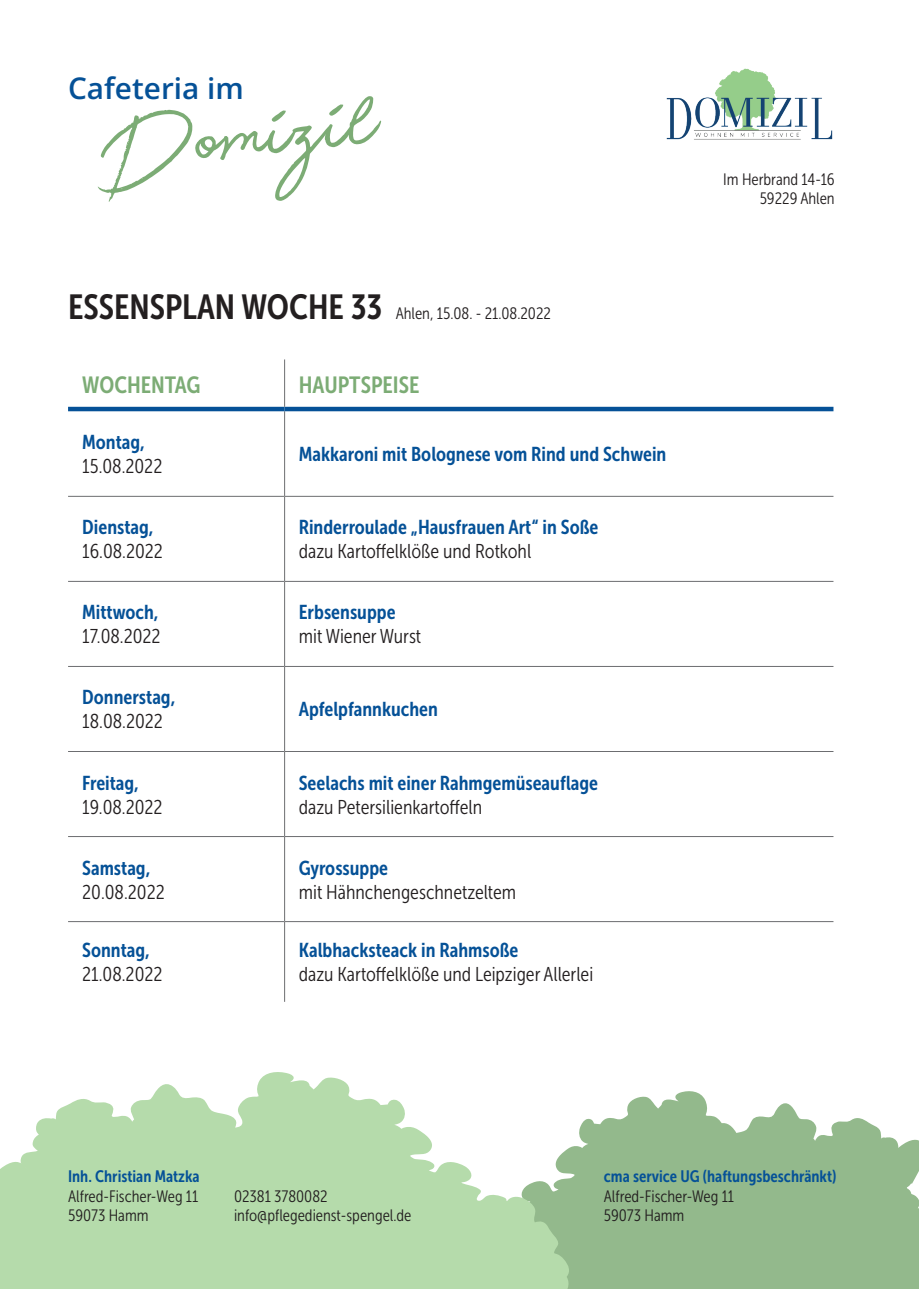
<style>
.page{position:relative;width:919px;height:1289px;background:#fff}
.page>*{position:absolute;margin:0;border:0;box-sizing:border-box;transform-origin:0 0}
.t1{font:116.1px "Beauty";color:#7cac75}
.t2{font:29.7px "Open Sans";color:#055197}
.t3{font:23.4px "Museo Sans Cond 700";color:#7cac75}
.t4{font:19.95px "Museo Sans Cond 700";color:#055197}
.t5{font:19.95px "Museo Sans Cond 300";color:#231f20}
.t6{font:16.5px/19.8px "Museo Sans Cond 300";color:#231f20}
.t7{font:16.5px "Museo Sans Cond 700";color:#055197}
.s1{font-family:"Museo Sans Cond 700";font-size:34.65px}
</style>
<div class="page">
<svg style="left:581px;top:1091px;width:337px;height:197px;background:#a1c29b"></svg>
<svg style="left:0;top:1072px;width:581px;height:216px;fill:#b5dbab"></svg>
<hr style="left:284px;top:411px;width:1px;height:85px;background:#6c6d70">
<hr style="left:68px;top:496px;width:216px;height:1px;background:#6c6d70">
<hr style="left:284px;top:496px;width:549px;height:1px;background:#6c6d70">
<hr style="left:284px;top:497px;width:1px;height:84px;background:#6c6d70">
<hr style="left:68px;top:581px;width:216px;height:1px;background:#6c6d70">
<hr style="left:284px;top:581px;width:549px;height:1px;background:#6c6d70">
<hr style="left:284px;top:582px;width:1px;height:84px;background:#6c6d70">
<hr style="left:68px;top:666px;width:216px;height:1px;background:#6c6d70">
<hr style="left:284px;top:666px;width:549px;height:1px;background:#6c6d70">
<hr style="left:284px;top:667px;width:1px;height:84px;background:#6c6d70">
<hr style="left:68px;top:751px;width:216px;height:1px;background:#6c6d70">
<hr style="left:284px;top:751px;width:549px;height:1px;background:#6c6d70">
<hr style="left:284px;top:752px;width:1px;height:84px;background:#6c6d70">
<hr style="left:68px;top:836px;width:216px;height:1px;background:#6c6d70">
<hr style="left:284px;top:836px;width:549px;height:1px;background:#6c6d70">
<hr style="left:284px;top:837px;width:1px;height:84px;background:#6c6d70">
<hr style="left:68px;top:921px;width:216px;height:1px;background:#6c6d70">
<hr style="left:284px;top:921px;width:549px;height:1px;background:#6c6d70">
<hr style="left:284px;top:922px;width:1px;height:79px;background:#6c6d70">
<hr style="left:68px;top:407px;width:216px;height:4px;background:#055197">
<hr style="left:284px;top:407px;width:549px;height:4px;background:#055197">
<hr style="left:284px;top:359px;width:1px;height:48px;background:#6c6d70">
<svg style="left:696px;top:1111px;width:54px;height:51px"></svg>
<svg style="left:0;top:1147px;width:34px;height:64px"></svg>
<svg style="left:856px;top:1125px;width:62px;height:64px"></svg>
<img style="left:666px;top:68px;width:167px;height:72px">
<h2 class="t2" style="left:68px;top:67px;width:177px">Cafeteria im</h2>
<h1 class="t1" style="left:105px;top:104px;width:272px;rotate:-6deg">Domizil</h1>
<p class="t6" style="left:68px;top:304px;width:484px"><span class="s1">ESSENSPLAN WOCHE 33</span> Ahlen, 15.08. - 21.08.2022</p>
<p class="t3" style="left:82px;top:372px;width:120px">WOCHENTAG</p>
<p class="t3" style="left:299px;top:372px;width:122px">HAUPTSPEISE</p>
<p class="t4" style="left:82px;top:431px;width:64px">Montag,</p>
<p class="t5" style="left:82px;top:455px;width:82px">15.08.2022</p>
<p class="t4" style="left:299px;top:443px;width:369px">Makkaroni mit Bolognese vom Rind und Schwein</p>
<p class="t4" style="left:82px;top:516px;width:73px">Dienstag,</p>
<p class="t5" style="left:82px;top:540px;width:82px">16.08.2022</p>
<p class="t4" style="left:299px;top:516px;width:301px">Rinderroulade „Hausfrauen Art“ in Soße</p>
<p class="t5" style="left:299px;top:540px;width:234px">dazu Kartoffelklöße und Rotkohl</p>
<p class="t4" style="left:82px;top:601px;width:78px">Mittwoch,</p>
<p class="t5" style="left:82px;top:625px;width:80px">17.08.2022</p>
<p class="t4" style="left:299px;top:601px;width:98px">Erbsensuppe</p>
<p class="t5" style="left:299px;top:625px;width:124px">mit Wiener Wurst</p>
<p class="t4" style="left:82px;top:686px;width:95px">Donnerstag,</p>
<p class="t5" style="left:82px;top:710px;width:82px">18.08.2022</p>
<p class="t4" style="left:299px;top:698px;width:141px">Apfelpfannkuchen</p>
<p class="t4" style="left:82px;top:771px;width:58px">Freitag,</p>
<p class="t5" style="left:82px;top:796px;width:82px">19.08.2022</p>
<p class="t4" style="left:299px;top:771px;width:301px">Seelachs mit einer Rahmgemüseauflage</p>
<p class="t5" style="left:299px;top:796px;width:185px">dazu Petersilienkartoffeln</p>
<p class="t4" style="left:82px;top:856px;width:70px">Samstag,</p>
<p class="t5" style="left:82px;top:881px;width:84px">20.08.2022</p>
<p class="t4" style="left:299px;top:856px;width:91px">Gyrossuppe</p>
<p class="t5" style="left:299px;top:881px;width:219px">mit Hähnchengeschnetzeltem</p>
<p class="t4" style="left:82px;top:939px;width:69px">Sonntag,</p>
<p class="t5" style="left:82px;top:963px;width:82px">21.08.2022</p>
<p class="t4" style="left:299px;top:939px;width:221px">Kalbhacksteack in Rahmsoße</p>
<p class="t5" style="left:299px;top:963px;width:296px">dazu Kartoffelklöße und Leipziger Allerlei</p>
<p class="t6" style="left:723px;top:169px;width:113px;text-align:right">Im Herbrand 14-16<br>59229 Ahlen</p>
<p class="t7" style="left:68px;top:1166px;width:133px">Inh. Christian Matzka</p>
<p class="t6" style="left:68px;top:1186px;width:132px">Alfred-Fischer-Weg 11<br>59073 Hamm</p>
<p class="t6" style="left:234px;top:1185px;width:179px">02381 3780082 info@pflegedienst-spengel.de</p>
<p class="t7" style="left:603px;top:1166px;width:234px">cma service UG (haftungsbeschränkt)</p>
<p class="t6" style="left:603px;top:1186px;width:132px">Alfred-Fischer-Weg 11<br>59073 Hamm</p>
</div>
